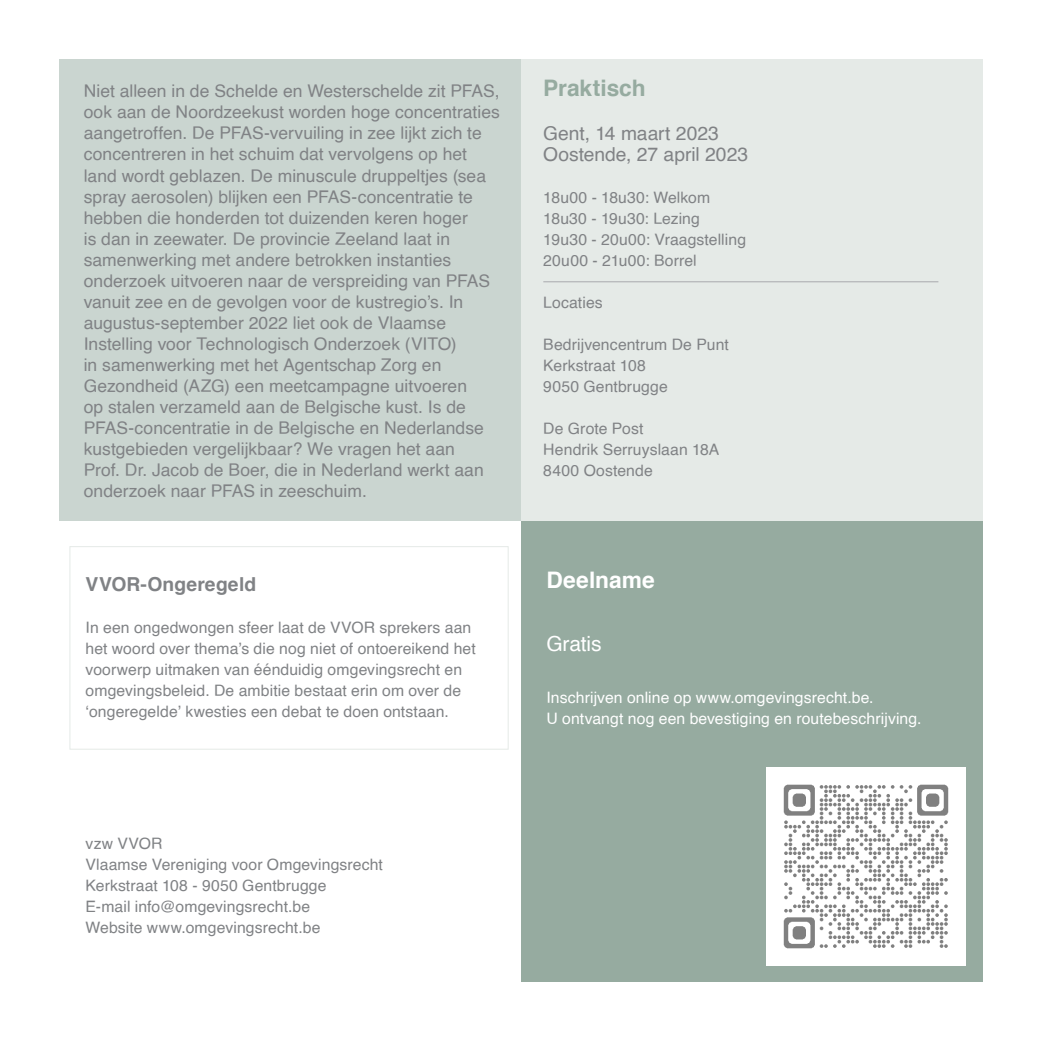
<style>
.page{position:relative;width:1042px;height:1042px;background:#fff}
.page>*{position:absolute;margin:0;border:0;box-sizing:border-box;transform-origin:0 0}
.t1{font:700 22.75px "Helvetica";color:#96aba0}
.t2{font:700 22.75px "Helvetica";letter-spacing:.005em;color:#fff}
.t3{font:21px "Helvetica";letter-spacing:-.005em;color:#fff}
.t4{font:19.25px/21px "Helvetica";color:#808285}
.t5{font:700 19.25px "Helvetica";letter-spacing:.005em;color:#808285}
.t6{font:17.5px/21px "Helvetica";color:#808285}
.t7{font:15.75px/21px "Helvetica";letter-spacing:.005em;color:#808285}
.t8{font:15.75px/21px "Helvetica";letter-spacing:.005em;color:#fff}
</style>
<div class="page">
<div style="left:60px;top:60px;width:461px;height:461px;background:#cad5d0"></div>
<div style="left:521px;top:60px;width:461px;height:461px;background:#e5eae7"></div>
<hr style="left:543px;top:281px;width:395px;height:1px;background:#a8a9ad">
<div style="left:521px;top:521px;width:461px;height:460px;background:#96aba0"></div>
<div style="left:69px;top:546px;width:439px;height:203px;border:1px solid #e5eae7"></div>
<img style="left:766px;top:767px;width:199px;height:198px">
<p class="t6" style="left:84px;top:81px;width:418px">Niet alleen in de Schelde en Westerschelde zit PFAS, ook aan de Noordzeekust worden hoge concentraties aangetroffen. De PFAS-vervuiling in zee lijkt zich te concentreren in het schuim dat vervolgens op het land wordt geblazen. De minuscule druppeltjes (sea spray aerosolen) blijken een PFAS-concentratie te hebben die honderden tot duizenden keren hoger<br>is dan in zeewater. De provincie Zeeland laat in samenwerking met andere betrokken instanties onderzoek uitvoeren naar de verspreiding van PFAS vanuit zee en de gevolgen voor de kustregio’s. In augustus-september 2022 liet ook de Vlaamse Instelling voor Technologisch Onderzoek (VITO)<br>in samenwerking met het Agentschap Zorg en Gezondheid (AZG) een meetcampagne uitvoeren<br>op stalen verzameld aan de Belgische kust. Is de PFAS-concentratie in de Belgische en Nederlandse kustgebieden vergelijkbaar? We vragen het aan<br>Prof. Dr. Jacob de Boer, die in Nederland werkt aan onderzoek naar PFAS in zeeschuim.</p>
<p class="t5" style="left:86px;top:569px;width:172px">VVOR-Ongeregeld</p>
<p class="t7" style="left:86px;top:617px;width:392px">In een ongedwongen sfeer laat de VVOR sprekers aan het woord over thema’s die nog niet of ontoereikend het voorwerp uitmaken van éénduidig omgevingsrecht en omgevingsbeleid. De ambitie bestaat erin om over de ‘ongeregelde’ kwesties een debat te doen ontstaan.</p>
<p class="t7" style="left:86px;top:833px;width:299px">vzw VVOR<br>Vlaamse Vereniging voor Omgevingsrecht</p>
<p class="t7" style="left:86px;top:875px;width:242px">Kerkstraat 108 - 9050 Gentbrugge<br>E-mail info@omgevingsrecht.be<br>Website www.omgevingsrecht.be</p>
<p class="t1" style="left:543px;top:70px;width:104px">Praktisch</p>
<p class="t4" style="left:543px;top:123px;width:206px">Gent, 14 maart 2023<br>Oostende, 27 april 2023</p>
<p class="t7" style="left:543px;top:187px;width:168px">18u00 - 18u30: Welkom</p>
<p class="t7" style="left:543px;top:208px;width:158px">18u30 - 19u30: Lezing</p>
<p class="t7" style="left:543px;top:229px;width:204px">19u30 - 20u00: Vraagstelling</p>
<p class="t7" style="left:543px;top:250px;width:155px">20u00 - 21u00: Borrel</p>
<p class="t7" style="left:543px;top:292px;width:61px">Locaties</p>
<p class="t7" style="left:543px;top:334px;width:187px">Bedrijvencentrum De Punt</p>
<p class="t7" style="left:543px;top:355px;width:104px">Kerkstraat 108</p>
<p class="t7" style="left:543px;top:376px;width:126px">9050 Gentbrugge</p>
<p class="t7" style="left:543px;top:418px;width:102px">De Grote Post</p>
<p class="t7" style="left:543px;top:439px;width:178px">Hendrik Serruyslaan 18A</p>
<p class="t7" style="left:543px;top:460px;width:111px">8400 Oostende</p>
<p class="t2" style="left:546px;top:561px;width:110px">Deelname</p>
<p class="t3" style="left:546px;top:627px;width:57px">Gratis</p>
<p class="t8" style="left:546px;top:687px;width:377px">Inschrijven online op www.omgevingsrecht.be.<br>U ontvangt nog een bevestiging en routebeschrijving.</p>
</div>
